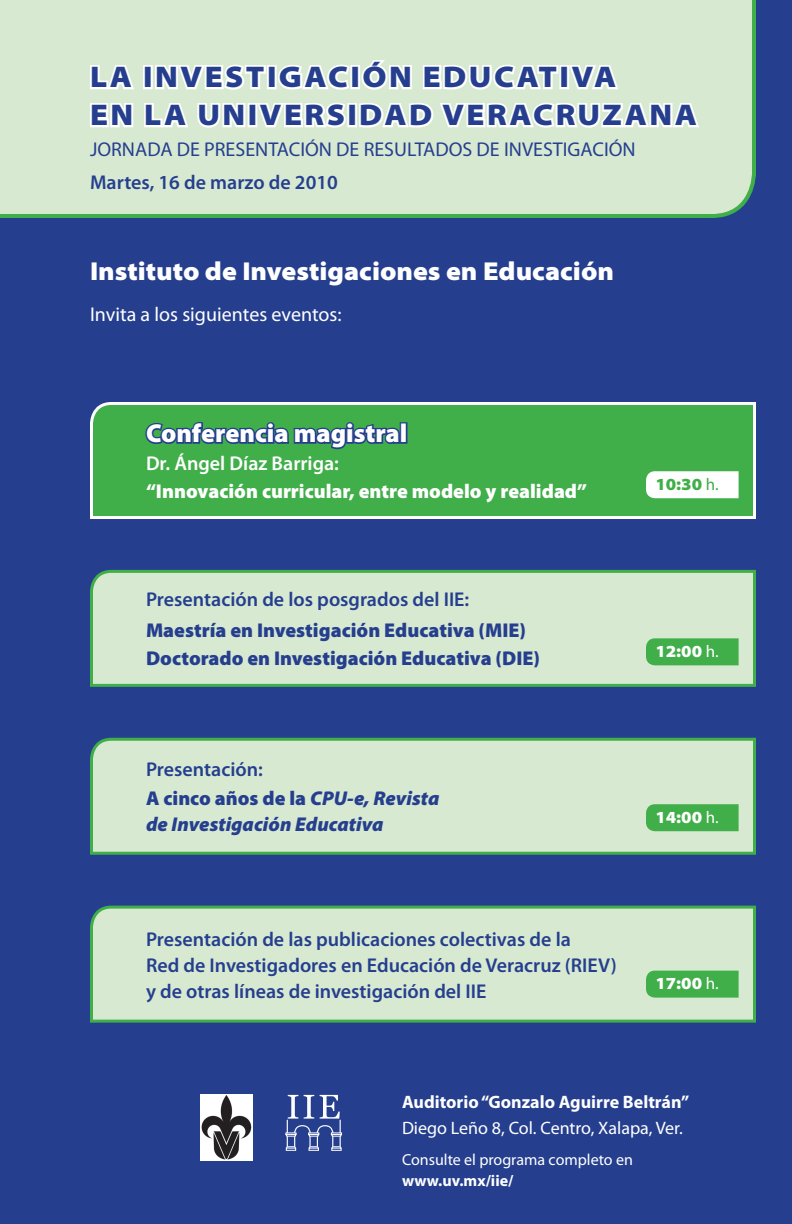
<style>
.page{position:relative;width:792px;height:1224px;background:#253f8e}
.page>*{position:absolute;margin:0;border:0;box-sizing:border-box;transform-origin:0 0}
.evento{font:900 semi-expanded 30px/38px "Myriad Pro";letter-spacing:.08em;color:#253f8e}
.Hora{font:900 semi-expanded 26px "Myriad Pro";color:#fff}
.evento-2{font:900 26px "Myriad Pro";color:#fff}
.evento-3{font:600 20px/26px "Myriad Pro";color:#253f8e}
.evento-4{font:900 20px "Myriad Pro";color:#253f8e}
.evento-5{font:italic 900 20px/26px "Myriad Pro";color:#253f8e}
.evento-6{font:20px "Myriad Pro";color:#253f8e}
.evento-7{font:900 20px "Myriad Pro";color:#fff}
.Hora-2{font:20px "Myriad Pro";color:#fff}
.evento-8{font:600 20px "Myriad Pro";color:#fff}
.Hora-3{font:18px "Myriad Pro";color:#fff}
.Hora-4{font:700 18px "Myriad Pro";color:#fff}
.Hora-5{font:900 semi-expanded 17px "Myriad Pro";color:#fff}
.Hora-6{font:900 semi-expanded 17px "Myriad Pro";color:#40ae49}
.Hora-7{font:16px "Myriad Pro";color:#fff}
.Hora-8{font:700 16px "Myriad Pro";color:#fff}
.s1{font-weight:400;font-stretch:normal}
.s2{font-style:normal}
</style>
<div class="page">
<div style="left:0;top:0;width:758px;height:220px;background:#d8e9d2"></div>
<img style="left:200px;top:1095px;width:52px;height:65px">
<svg style="left:88px;top:63px;width:49px;height:28px"></svg>
<div style="left:143px;top:65px;width:10px;height:24px;border:4px solid #fff"></div>
<svg style="left:153px;top:62px;width:115px;height:31px"></svg>
<div style="left:267px;top:65px;width:10px;height:24px;border:4px solid #fff"></div>
<svg style="left:276px;top:63px;width:76px;height:29px"></svg>
<div style="left:350px;top:65px;width:10px;height:24px;border:4px solid #fff"></div>
<svg style="left:360px;top:57px;width:54px;height:36px"></svg>
<svg style="left:421px;top:62px;width:139px;height:30px"></svg>
<div style="left:560px;top:65px;width:9px;height:24px;border:4px solid #fff"></div>
<svg style="left:566px;top:63px;width:55px;height:29px"></svg>
<svg style="left:88px;top:100px;width:47px;height:31px"></svg>
<svg style="left:142px;top:100px;width:105px;height:31px"></svg>
<div style="left:248px;top:103px;width:9px;height:24px;border:4px solid #fff"></div>
<svg style="left:254px;top:100px;width:94px;height:30px"></svg>
<div style="left:347px;top:103px;width:10px;height:24px;border:4px solid #fff"></div>
<svg style="left:357px;top:100px;width:345px;height:31px"></svg>
<svg style="left:285px;top:1095px;width:58px;height:56px;background:#566aa7"></svg>
<svg style="left:88px;top:400px;width:670px;height:120px;background:#4baf57"></svg>
<svg style="left:144px;top:421px;width:258px;height:30px;background:#337c67"></svg>
<div style="left:400px;top:422px;width:7px;height:22px;border:3px solid #253f8e"></div>
<svg style="left:646px;top:471px;width:93px;height:27px"></svg>
<svg style="left:88px;top:568px;width:670px;height:120px;background:#c8dfc7"></svg>
<div style="left:646px;top:638px;width:93px;height:27px;background:#40ae49"></div>
<svg style="left:88px;top:736px;width:670px;height:120px;background:#c8dfc7"></svg>
<div style="left:646px;top:804px;width:93px;height:27px;background:#40ae49"></div>
<svg style="left:88px;top:904px;width:670px;height:120px;background:#c8dfc7"></svg>
<div style="left:646px;top:971px;width:93px;height:27px;background:#40ae49"></div>
<p class="evento" style="left:90px;top:59px;width:609px">LA INVESTIGACIÓN EDUCATIVA<br>EN LA UNIVERSIDAD VERACRUZANA</p>
<p class="evento-6" style="left:90px;top:139px;width:547px">JORNADA DE PRESENTACIÓN DE RESULTADOS DE INVESTIGACIÓN</p>
<p class="evento-3" style="left:90px;top:170px;width:249px">Martes, 16 de marzo de 2010</p>
<p class="Hora" style="left:90px;top:256px;width:526px">Instituto de Investigaciones en Educación</p>
<p class="Hora-2" style="left:90px;top:303px;width:253px">Invita a los siguientes eventos:</p>
<p class="evento-2" style="left:146px;top:419px;width:263px">Conferencia magistral</p>
<p class="evento-8" style="left:146px;top:452px;width:195px">Dr. Ángel Díaz Barriga:</p>
<p class="evento-7" style="left:146px;top:480px;width:443px">“Innovación curricular, entre modelo y realidad”</p>
<p class="Hora-6" style="left:655px;top:475px;width:65px">10:30 <span class="s1">h.</span></p>
<p class="evento-3" style="left:146px;top:587px;width:325px">Presentación de los posgrados del IIE:</p>
<p class="evento-4" style="left:146px;top:619px;width:382px">Maestría en Investigación Educativa (MIE)</p>
<p class="evento-4" style="left:146px;top:647px;width:396px">Doctorado en Investigación Educativa (DIE)</p>
<p class="Hora-5" style="left:655px;top:642px;width:65px">12:00 <span class="s1">h.</span></p>
<p class="evento-3" style="left:146px;top:757px;width:118px">Presentación:</p>
<p class="evento-5" style="left:146px;top:786px;width:295px"><span class="s2">A cinco años de la</span> CPU-e, Revista de Investigación Educativa</p>
<p class="evento-3" style="left:146px;top:926px;width:472px">Presentación de las publicaciones colectivas de la<br>Red de Investigadores en Educación de Veracruz (RIEV) y de otras líneas de investigación del IIE</p>
<p class="Hora-5" style="left:655px;top:808px;width:65px">14:00 <span class="s1">h.</span></p>
<p class="Hora-5" style="left:655px;top:974px;width:65px">17:00 <span class="s1">h.</span></p>
<p class="Hora-4" style="left:402px;top:1092px;width:289px">Auditorio “Gonzalo Aguirre Beltrán”</p>
<p class="Hora-3" style="left:402px;top:1118px;width:282px">Diego Leño 8, Col. Centro, Xalapa, Ver.</p>
<p class="Hora-7" style="left:402px;top:1151px;width:232px">Consulte el programa completo en</p>
<p class="Hora-8" style="left:402px;top:1172px;width:113px">www.uv.mx/iie/</p>
</div>
